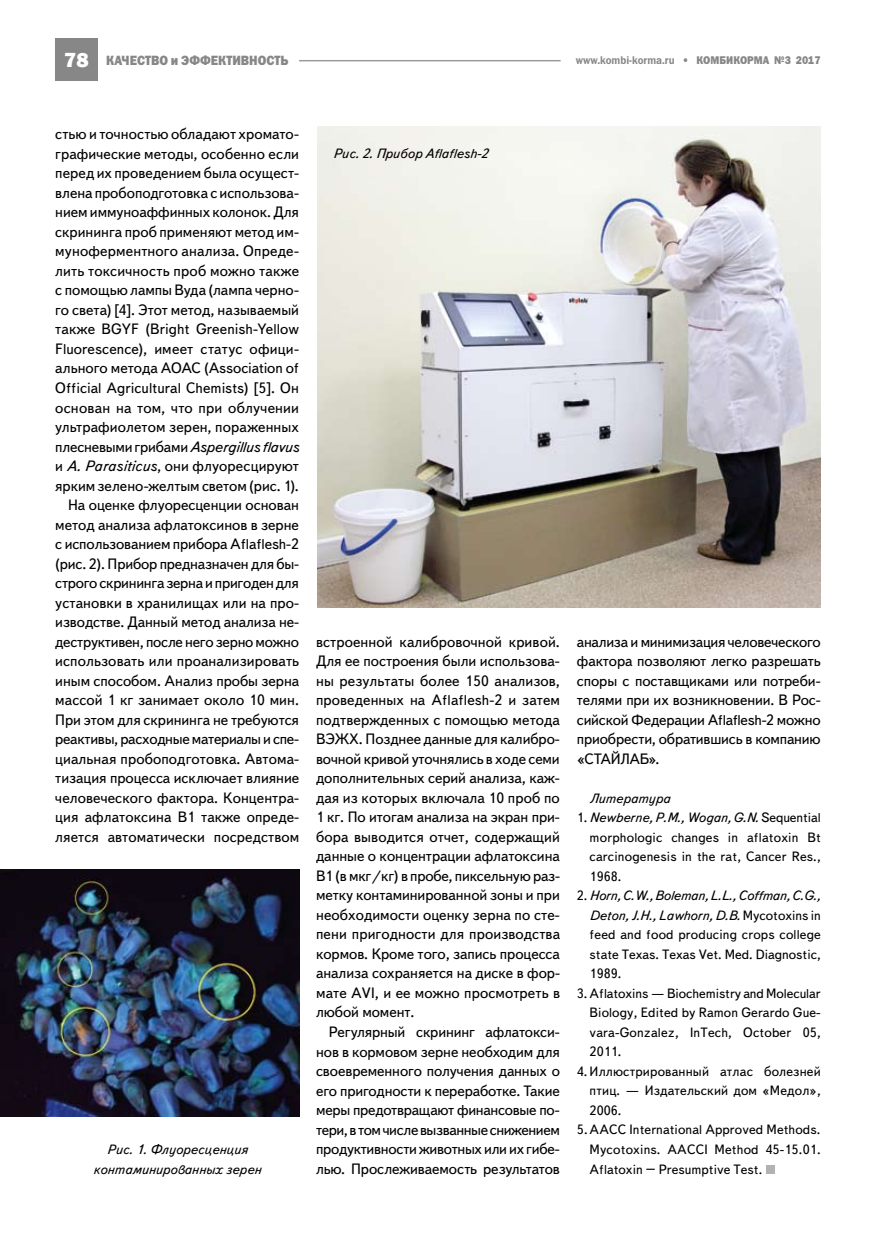
<style>
.page{position:relative;width:893px;height:1234px;background:#fff}
.page>*{position:absolute;margin:0;border:0;box-sizing:border-box;transform-origin:0 0}
.t1{font:15px/19.5px "Text Book C";color:#000;text-align:justify}
.t2{font:13.5px/19.5px "Text Book C";letter-spacing:.01em;color:#000;text-align:justify}
.t3{font:italic 13.5px/19.5px "Text Book C";color:#000;text-align:center}
.t4{font:13.5px "Franklin Gothic Heavy C";color:#878787;scale:.9 1}
.t5{font:11.25px "Franklin Gothic Demi C";color:#878787;scale:.9 1}
.t6{font:11.25px "Franklin Gothic Heavy C";color:#878787;scale:.9 1}
.s1{font-family:"Franklin Gothic";font-weight:800;font-size:21px;color:#fff}
.s2{font-family:"Franklin Gothic Heavy C"}
.s3{font-style:italic}
</style>
<div class="page">
<div style="left:55px;top:39px;width:43px;height:42px;background:#878787"></div>
<hr style="left:299px;top:60px;width:262px;height:1px;background:#9d9c9c">
<img style="left:317px;top:127px;width:504px;height:481px">
<div style="left:766px;top:1164px;width:8px;height:9px;background:#b2b2b2"></div>
<img style="left:0;top:869px;width:299px;height:247px">
<p class="t4" style="left:64px;top:53px;width:251px"><span class="s1">78</span> качество и эффективность</p>
<p class="t5" style="left:576px;top:54px;width:176px">www.kombi-korma.ru <span class="s2">• КОМБИКО</span></p>
<p class="t6" style="left:747px;top:54px;width:83px">РМА №3 2017</p>
<p class="t1" style="left:55px;top:125px;width:245px;text-align:right">стью и точностью обладают хромато&shy;графические методы, особенно если перед их проведением была осущест&shy;влена пробоподготовка с использова&shy;нием иммуноаффинных колонок. Для скрининга проб применяют метод им&shy;муноферментного анализа. Опреде&shy;лить токсичность проб можно также с помощью лампы Вуда (лампа черно&shy;го света) [4]. Этот метод, называемый также BGYF (Bright Greenish-Yellow Fluorescence), имеет статус офици&shy;ального метода AOAC (Association of Official Agricultural Chemists) [5]. Он основан на том, что при облучении ультрафиолетом зерен, пораженных плесневыми грибами <span class="s3">Aspergillus flavus </span>и <span class="s3">A. Parasiticus</span>, они флуоресцируют ярким зелено-желтым светом (рис. 1).<br>На оценке флуоресценции основан метод анализа афлатоксинов в зерне с использованием прибора Aflaflesh-2 (рис. 2). Прибор предназначен для бы&shy;строго скрининга зерна и пригоден для установки в хранилищах или на про&shy;изводстве. Данный метод анализа не&shy;деструктивен, после него зерно можно использовать или проанализировать иным способом. Анализ пробы зерна массой 1 кг занимает около 10 мин.<br>При этом для скрининга не требуются реактивы, расходные материалы и спе&shy;циальная пробоподготовка. Автома&shy;тизация процесса исключает влияние человеческого фактора. Концентра&shy;ция афлатоксина B1 также опреде&shy;ляется автоматически посредством</p>
<p class="t3" style="left:93px;top:1139px;width:169px">Рис. 1. Флуоресценция контаминированных зерен</p>
<p class="t3" style="left:333px;top:143px;width:156px">Рис. 2. Прибор Aflaflesh-2</p>
<p class="t1" style="left:316px;top:632px;width:245px">встроенной калибровочной кривой.<br>Для ее построения были использова&shy;ны результаты более 150 анализов, проведенных на Aflaflesh-2 и затем подтвержденных с помощью метода ВЭЖХ. Позднее данные для калибро&shy;вочной кривой уточнялись в ходе семи дополнительных серий анализа, каж&shy;дая из которых включала 10 проб по 1 кг. По итогам анализа на экран при&shy;бора выводится отчет, содержащий данные о концентрации афлатоксина B1 (в мкг/кг) в пробе, пиксельную раз&shy;метку контаминированной зоны и при необходимости оценку зерна по сте&shy;пени пригодности для производства кормов. Кроме того, запись процесса анализа сохраняется на диске в фор&shy;мате AVI, и ее можно просмотреть в любой момент.</p>
<p class="t1" style="left:316px;top:1022px;width:245px;text-indent:13px">Регулярный скрининг афлатокси&shy;нов в кормовом зерне необходим для своевременного получения данных о его пригодности к переработке. Такие меры предотвращают финансовые по&shy;тери, в том числе вызванные снижением продуктивности животных или их гибе&shy;лью. Прослеживаемость результатов</p>
<p class="t1" style="left:577px;top:632px;width:245px">анализа и минимизация человеческого фактора позволяют легко разрешать споры с поставщиками или потреби&shy;телями при их возникновении. В Рос&shy;сийской Федерации Aflaflesh-2 можно приобрести, обратившись в компанию «СТАЙЛАБ».</p>
<p class="t3" style="left:590px;top:788px;width:82px">Литература</p>
<p class="t2" style="left:590px;top:808px;width:233px;text-indent:-13px">1. <span class="s3">Newberne, P.M., Wogan, G.N.</span> Sequential morphologic changes in aflatoxin Bt carcinogenesis in the rat, Cancer Res., 1968.</p>
<p class="t2" style="left:590px;top:886px;width:233px;text-indent:-13px">2. <span class="s3">Horn, C.W., Boleman, L.L., Coffman, C.G., Deton, J.H., Lawhorn, D.B.</span> Mycotoxins in feed and food producing crops college state Texas. Texas Vet. Med. Diagnostic, 1989.</p>
<p class="t2" style="left:577px;top:983px;width:245px">3. Aflatoxins — Biochemistry and Molecular</p>
<p class="t2" style="left:590px;top:1003px;width:232px">Biology, Edited by Ramon Gerardo Gue-</p>
<p class="t2" style="left:590px;top:1022px;width:233px">vara-Gonzalez, InTech, October 05,</p>
<p class="t2" style="left:590px;top:1042px;width:33px">2011.</p>
<p class="t2" style="left:577px;top:1061px;width:245px">4.Иллюстрированный атлас болезней</p>
<p class="t2" style="left:590px;top:1080px;width:233px">птиц. — Издательский дом «Медол»,</p>
<p class="t2" style="left:590px;top:1100px;width:33px">2006.</p>
<p class="t2" style="left:590px;top:1119px;width:233px;text-indent:-13px">5. AACC International Approved Methods.<br>Mycotoxins. AACCI Method 45-15.01.<br>Aflatoxin – Presumptive Test.</p>
</div>
